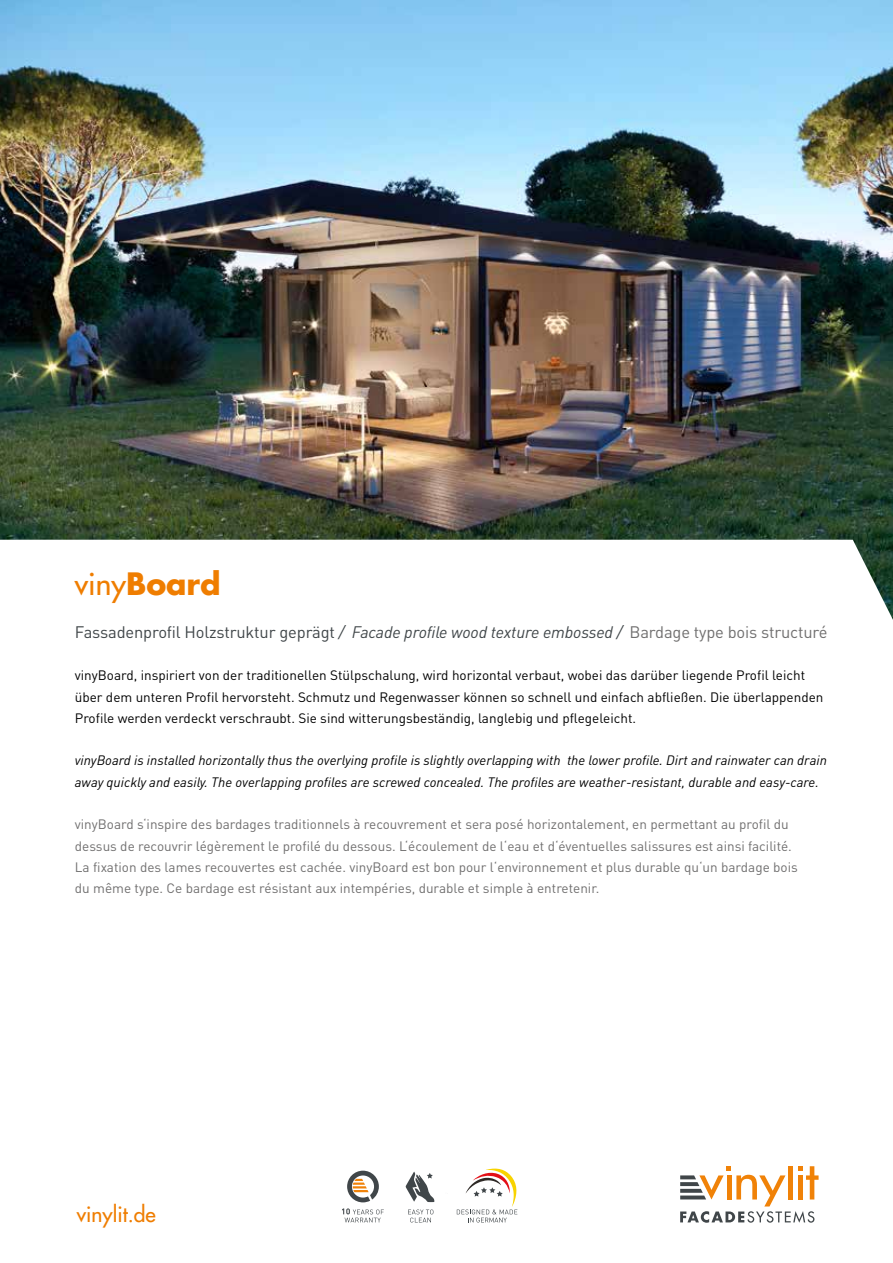
<style>
.page{position:relative;width:893px;height:1263px;background:#fff}
.page>*{position:absolute;margin:0;border:0;box-sizing:border-box;transform-origin:0 0}
.t1{font:700 30px "Futura LT Pro";color:#ef7d00}
.t2{font:500 21px "Futura LT Pro";color:#ef7d00}
.t3{font:italic 16.5px "DIN Pro";letter-spacing:-.01em;color:#404649}
.t4{font:13.5px/21.3px "DIN Pro";color:#706f6f}
.t5{font:13.5px/21.3px "DIN Pro";color:#000}
.t6{font:italic 13.5px/21.3px "DIN Pro";color:#000}
.s1{font-weight:500}
.s2{font-style:normal}
.s3{font-style:normal;color:#706f6f}
</style>
<div class="page">
<img style="left:0;top:0;width:893px;height:540px">
<svg style="left:680px;top:1166px;width:139px;height:57px"></svg>
<svg style="left:853px;top:540px;width:40px;height:80px"></svg>
<svg style="left:408px;top:1209px;width:25px;height:13px"></svg>
<svg style="left:342px;top:1208px;width:42px;height:14px"></svg>
<svg style="left:347px;top:1171px;width:32px;height:31px"></svg>
<svg style="left:406px;top:1171px;width:28px;height:31px"></svg>
<svg style="left:457px;top:1168px;width:61px;height:54px"></svg>
<h1 class="t1" style="left:75px;top:561px;width:147px"><span class="s1">viny</span>Board</h1>
<p class="t3" style="left:75px;top:619px;width:754px"><span class="s2">Fassadenprofil Holzstruktur geprägt</span> / Facade profile wood texture embossed / <span class="s3">Bardage type bois structuré</span></p>
<p class="t5" style="left:75px;top:663px;width:750px">vinyBoard, inspiriert von der traditionellen Stülpschalung, wird horizontal verbaut, wobei das darüber liegende Profil leicht über dem unteren Profil hervorsteht. Schmutz und Regenwasser können so schnell und einfach abfließen. Die überlappenden<br>Profile werden verdeckt verschraubt. Sie sind witterungsbeständig, langlebig und pflegeleicht.</p>
<p class="t6" style="left:75px;top:749px;width:754px">vinyBoard is installed horizontally thus the overlying profile is slightly overlapping with the lower profile. Dirt and rainwater can drain away quickly and easily. The overlapping profiles are screwed concealed. The profiles are weather-resistant, durable and easy-care.</p>
<p class="t4" style="left:75px;top:812px;width:724px">vinyBoard s‘inspire des bardages traditionnels à recouvrement et sera posé horizontalement, en permettant au profil du dessus de recouvrir légèrement le profilé du dessous. L‘écoulement de l‘eau et d‘éventuelles salissures est ainsi facilité.<br>La fixation des lames recouvertes est cachée. vinyBoard est bon pour l‘environnement et plus durable qu‘un bardage bois du même type. Ce bardage est résistant aux intempéries, durable et simple à entretenir.</p>
<h2 class="t2" style="left:77px;top:1198px;width:80px">vinylit.de</h2>
</div>
